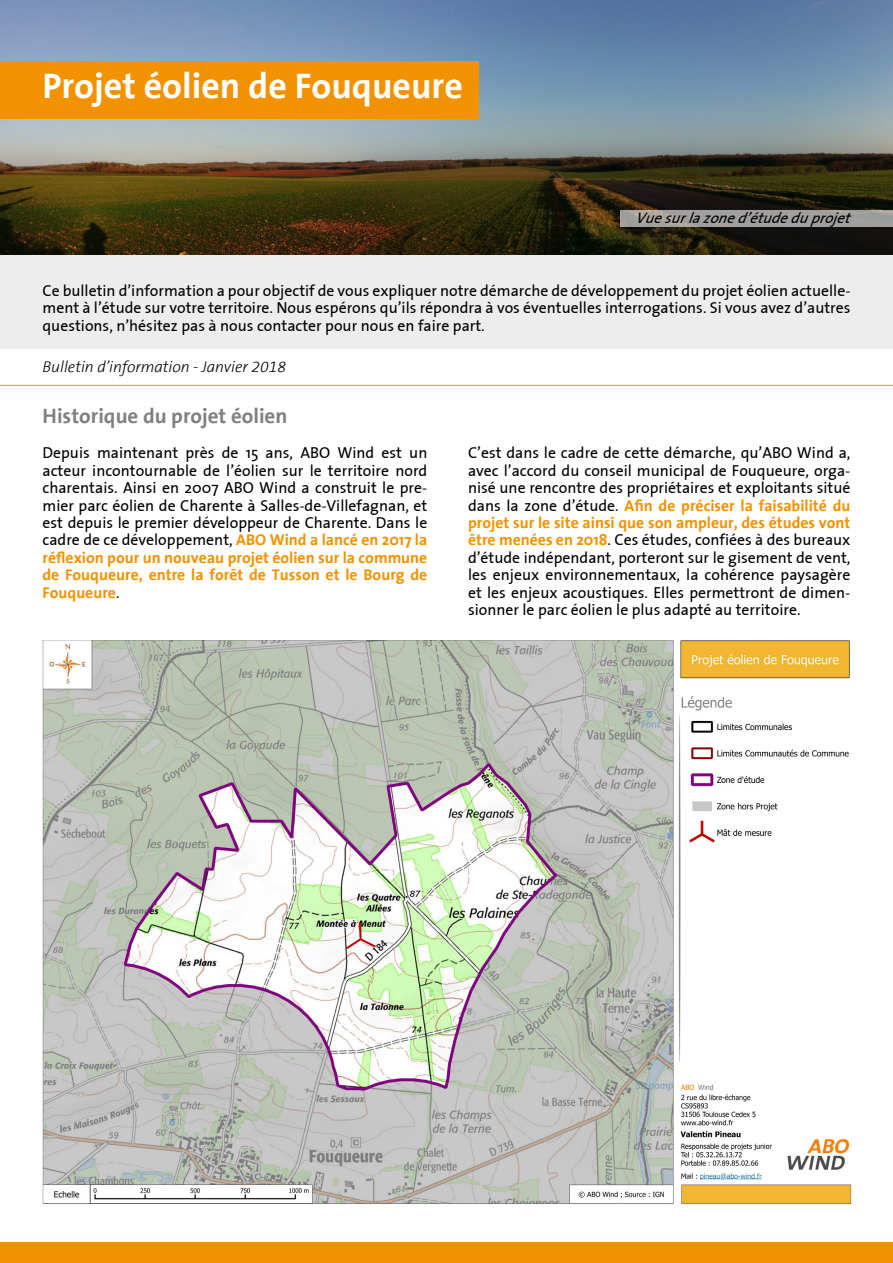
<style>
.page{position:relative;width:893px;height:1263px;background:#fff}
.page>*{position:absolute;margin:0;border:0;box-sizing:border-box;transform-origin:0 0}
.t1{font:700 36px "The Sans";color:#fff}
.t2{font:700 21px "The Sans";color:#808080}
.t3{font:15.75px/17.4px "The Sans Plain";color:#000;text-align:justify}
.t4{font:700 15.75px/17.4px "The Sans";color:#f39200;text-align:justify}
.t5{font:italic 300 15.75px "The Sans B3";color:#000}
.t6{font:italic 15px "The Sans Plain";color:#000}
.s1{font-family:"The Sans";font-weight:700;color:#f39200}
.s2{font-family:"The Sans Plain";font-weight:400;color:#000}
</style>
<div class="page">
<img style="left:0;top:0;width:893px;height:255px">
<div style="left:0;top:62px;width:478px;height:57px;background:#f39200"></div>
<hr style="left:0;top:385px;width:893px;height:1px;background:#f39200">
<svg style="left:621px;top:210px;width:272px;height:17px;fill:#a19f9f"></svg>
<img style="left:43px;top:640px;width:809px;height:564px">
<div style="left:0;top:1243px;width:893px;height:20px;background:#f39200"></div>
<div style="left:0;top:255px;width:893px;height:94px;background:#ededed"></div>
<h1 class="t1" style="left:42px;top:56px;width:422px">Projet éolien de Fouqueure</h1>
<p class="t6" style="left:635px;top:206px;width:224px">Vuesurlazoned’étudeduprojet</p>
<p class="t3" style="left:43px;top:281px;width:809px">Ce bulletin d’information a pour objectif de vous expliquer notre démarche de développement du projet éolien actuelle&shy;ment à l’étude sur votre territoire. Nous espérons qu’ils répondra à vos éventuelles interrogations. Si vous avez d’autres questions, n’hésitez pas à nous contacter pour nous en faire part.</p>
<p class="t5" style="left:43px;top:358px;width:245px">Bulletin d’information - Janvier 2018</p>
<h2 class="t2" style="left:43px;top:399px;width:246px">Historique du projet éolien</h2>
<p class="t3" style="left:43px;top:444px;width:386px">Depuis maintenant près de 15 ans, ABO Wind est un acteur incontournable de l’éolien sur le territoire nord charentais. Ainsi en 2007 ABO Wind a construit le pre&shy;mier parc éolien de Charente à Salles-de-Villefagnan, et est depuis le premier développeur de Charente. Dans le cadre de ce développement, <span class="s1">ABO Wind a lancé en 2017 la</span></p>
<p class="t4" style="left:43px;top:548px;width:386px">réflexion pour un nouveau projet éolien sur la commune de Fouqueure, entre la forêt de Tusson et le Bourg de Fouqueure<span class="s2">.</span></p>
<p class="t3" style="left:468px;top:444px;width:384px">C’est dans le cadre de cette démarche, qu’ABO Wind a, avec l’accord du conseil municipal de Fouqueure, orga&shy;nisé une rencontre des propriétaires et exploitants situé</p>
<p class="t4" style="left:468px;top:496px;width:384px"><span class="s2">dans la zone d’étude.</span> Afin de préciser la faisabilité du projet sur le site ainsi que son ampleur, des études vont</p>
<p class="t3" style="left:468px;top:531px;width:384px"><span class="s1">être menées en 2018</span>. Ces études, confiées à des bureaux d’étude indépendant, porteront sur le gisement de vent, les enjeux environnementaux, la cohérence paysagère et les enjeux acoustiques. Elles permettront de dimen&shy;sionner le parc éolien le plus adapté au territoire.</p>
</div>
